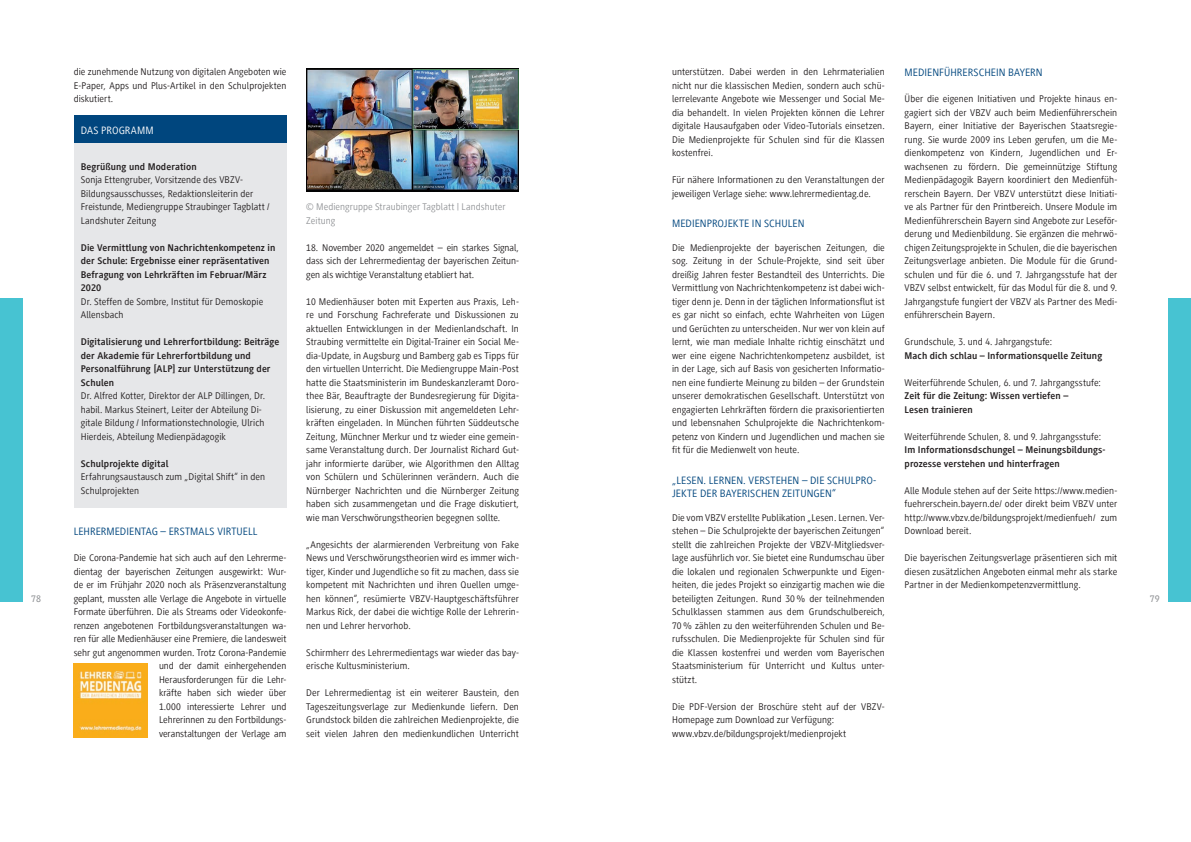
<style>
.page{position:relative;width:1191px;height:842px;background:#fff}
.page>*{position:absolute;margin:0;border:0;box-sizing:border-box;transform-origin:0 0}
.t1{font:11px/13.5px "Generis Sans Com";letter-spacing:.005em;color:#00467e}
.t2{font:11px "Generis Sans Com";letter-spacing:.005em;color:#fff}
.t3{font:10px/13.5px "Generis Sans Com";letter-spacing:.005em;color:#231f20;text-align:justify}
.t4{font:700 10px/13.5px "Generis Sans Com";letter-spacing:.005em;color:#231f20}
.t5{font:10px/13.5px "Generis Sans Com";letter-spacing:.005em;color:#939598}
.t6{font:500 10px "Generis Sans Com";color:#939598}
</style>
<div class="page">
<div style="left:0;top:298px;width:23px;height:304px;background:#47c3d2"></div>
<div style="left:1168px;top:298px;width:23px;height:304px;background:#47c3d2"></div>
<div style="left:74px;top:141px;width:212px;height:366px;background:#e6e7e9"></div>
<div style="left:74px;top:116px;width:212px;height:27px;background:#00467e"></div>
<img style="left:306px;top:68px;width:213px;height:123px">
<img style="left:74px;top:663px;width:74px;height:74px">
<p class="t1" style="left:904px;top:66px;width:140px">MEDIENFÜHRERSCHEIN BAYERN</p>
<p class="t3" style="left:904px;top:92px;width:214px">Über die eigenen Initiativen und Projekte hinaus en&shy;gagiert sich der VBZV auch beim Medienführerschein Bayern, einer Initiative der Bayerischen Staatsregie&shy;rung. Sie wurde 2009 ins Leben gerufen, um die Me&shy;dienkompetenz von Kindern, Jugendlichen und Er&shy;wachsenen zu fördern. Die gemeinnützige Stiftung Medienpädagogik Bayern koordiniert den Medienfüh&shy;rerschein Bayern. Der VBZV unterstützt diese Initiati&shy;ve als Partner für den Printbereich. Unsere Module im Medienführerschein Bayern sind Angebote zur Leseför&shy;derung und Medienbildung. Sie ergänzen die mehrwö&shy;chigen Zeitungsprojekte in Schulen, die die bayerischen Zeitungsverlage anbieten. Die Module für die Grund&shy;schulen und für die 6. und 7. Jahrgangsstufe hat der VBZV selbst entwickelt, für das Modul für die 8. und 9.<br>Jahrgangstufe fungiert der VBZV als Partner des Medi&shy;enführerschein Bayern.</p>
<p class="t3" style="left:904px;top:335px;width:149px">Grundschule, 3. und 4. Jahrgangstufe:</p>
<p class="t4" style="left:904px;top:349px;width:199px">Mach dich schlau – Informationsquelle Zeitung</p>
<p class="t3" style="left:904px;top:376px;width:198px">Weiterführende Schulen, 6. und 7. Jahrgangsstufe:</p>
<p class="t4" style="left:904px;top:389px;width:165px">Zeit für die Zeitung: Wissen vertiefen –<br>Lesen trainieren</p>
<p class="t3" style="left:904px;top:430px;width:198px">Weiterführende Schulen, 8. und 9. Jahrgangsstufe:</p>
<p class="t4" style="left:904px;top:443px;width:202px">Im Informationsdschungel – Meinungsbildungs&shy;prozesse verstehen und hinterfragen</p>
<p class="t3" style="left:904px;top:484px;width:214px">Alle Module stehen auf der Seite https://www.medien&shy;fuehrerschein.bayern.de/ oder direkt beim VBZV unter http://www.vbzv.de/bildungsprojekt/medienfueh/ zum Download bereit.</p>
<p class="t3" style="left:904px;top:551px;width:214px">Die bayerischen Zeitungsverlage präsentieren sich mit diesen zusätzlichen Angeboten einmal mehr als starke Partner in der Medienkompetenzvermittlung.</p>
<p class="t3" style="left:672px;top:65px;width:214px">unterstützen. Dabei werden in den Lehrmaterialien nicht nur die klassischen Medien, sondern auch schü&shy;lerrelevante Angebote wie Messenger und Social Me&shy;dia behandelt. In vielen Projekten können die Lehrer digitale Hausaufgaben oder Video-Tutorials einsetzen.<br>Die Medienprojekte für Schulen sind für die Klassen kostenfrei.</p>
<p class="t3" style="left:672px;top:173px;width:214px">Für nähere Informationen zu den Veranstaltungen der jeweiligen Verlage siehe: www.lehrermedientag.de.</p>
<p class="t1" style="left:672px;top:217px;width:134px">MEDIENPROJEKTE IN SCHULEN</p>
<p class="t3" style="left:672px;top:241px;width:214px">Die Medienprojekte der bayerischen Zeitungen, die sog. Zeitung in der Schule-Projekte, sind seit über dreißig Jahren fester Bestandteil des Unterrichts. Die Vermittlung von Nachrichtenkompetenz ist dabei wich&shy;tiger denn je. Denn in der täglichen Informationsflut ist es gar nicht so einfach, echte Wahrheiten von Lügen und Gerüchten zu unterscheiden. Nur wer von klein auf lernt, wie man mediale Inhalte richtig einschätzt und wer eine eigene Nachrichtenkompetenz ausbildet, ist in der Lage, sich auf Basis von gesicherten Informatio&shy;nen eine fundierte Meinung zu bilden – der Grundstein unserer demokratischen Gesellschaft. Unterstützt von engagierten Lehrkräften fördern die praxisorientierten und lebensnahen Schulprojekte die Nachrichtenkom&shy;petenz von Kindern und Jugendlichen und machen sie fit für die Medienwelt von heute.</p>
<p class="t1" style="left:672px;top:474px;width:206px">„LESEN. LERNEN. VERSTEHEN – DIE SCHULPRO-<br>JEKTE DER BAYERISCHEN ZEITUNGEN“</p>
<p class="t3" style="left:672px;top:511px;width:214px">Die vom VBZV erstellte Publikation „Lesen. Lernen. Ver&shy;stehen – Die Schulprojekte der bayerischen Zeitungen“ stellt die zahlreichen Projekte der VBZV-Mitgliedsver&shy;lage ausführlich vor. Sie bietet eine Rundumschau über die lokalen und regionalen Schwerpunkte und Eigen&shy;heiten, die jedes Projekt so einzigartig machen wie die beteiligten Zeitungen. Rund 30% der teilnehmenden Schulklassen stammen aus dem Grundschulbereich, 70% zählen zu den weiterführenden Schulen und Be&shy;rufsschulen. Die Medienprojekte für Schulen sind für die Klassen kostenfrei und werden vom Bayerischen Staatsministerium für Unterricht und Kultus unter&shy;stützt.</p>
<p class="t3" style="left:672px;top:700px;width:214px;text-align:left">Die PDF-Version der Broschüre steht auf der VBZV-<br>Homepage zum Download zur Verfügung: www.vbzv.de/bildungsprojekt/medienprojekt</p>
<p class="t3" style="left:74px;top:65px;width:214px">die zunehmende Nutzung von digitalen Angeboten wie E-Paper, Apps und Plus-Artikel in den Schulprojekten diskutiert.</p>
<p class="t2" style="left:81px;top:124px;width:74px">DAS PROGRAMM</p>
<p class="t4" style="left:81px;top:160px;width:117px">Begrüßung und Moderation</p>
<p class="t3" style="left:81px;top:173px;width:190px;text-align:left">Sonja Ettengruber, Vorsitzende des VBZV-Bildungsausschusses, Redaktionsleiterin der Freistunde, Mediengruppe Straubinger Tagblatt / Landshuter Zeitung</p>
<p class="t4" style="left:81px;top:241px;width:196px">Die Vermittlung von Nachrichtenkompetenz in der Schule: Ergebnisse einer repräsentativen Befragung von Lehrkräften im Februar/Mä rz 2020</p>
<p class="t3" style="left:81px;top:295px;width:184px">Dr. Steffen de Sombre, Institut fü r Demoskopie<br>Allensbach</p>
<p class="t4" style="left:81px;top:335px;width:200px">Digitalisierung und Lehrerfortbildung: Beiträge der Akademie für Lehrerfortbildung und Personalfü hrung [ALP] zur Unterstützung der Schulen</p>
<p class="t3" style="left:81px;top:389px;width:186px;text-align:left">Dr. Alfred Kotter, Direktor der ALP Dillingen, Dr. habil. Markus Steinert, Leiter der Abteilung Di&shy;gitale Bildung / Informationstechnologie, Ulrich Hierdeis, Abteilung Medienpädagogik</p>
<p class="t4" style="left:81px;top:457px;width:89px">Schulprojekte digital</p>
<p class="t3" style="left:81px;top:470px;width:186px">Erfahrungsaustausch zum „Digital Shift“ in den<br>Schulprojekten</p>
<p class="t5" style="left:306px;top:200px;width:201px">© Mediengruppe Straubinger Tagblatt | Landshuter<br>Zeitung</p>
<p class="t3" style="left:306px;top:241px;width:214px">18. November 2020 angemeldet – ein starkes Signal, dass sich der Lehrermedientag der bayerischen Zeitun&shy;gen als wichtige Veranstaltung etabliert hat.</p>
<p class="t3" style="left:306px;top:295px;width:214px">10 Medienhäuser boten mit Experten aus Praxis, Leh&shy;re und Forschung Fachreferate und Diskussionen zu aktuellen Entwicklungen in der Medienlandschaft. In Straubing vermittelte ein Digital-Trainer ein Social Me&shy;dia-Update, in Augsburg und Bamberg gab es Tipps für den virtuellen Unterricht. Die Mediengruppe Main-Post hatte die Staatsministerin im Bundeskanzleramt Doro&shy;thee Bär, Beauftragte der Bundesregierung für Digita&shy;lisierung, zu einer Diskussion mit angemeldeten Lehr&shy;kräften eingeladen. In München führten Süddeutsche Zeitung, Münchner Merkur und tz wieder eine gemein&shy;same Veranstaltung durch. Der Journalist Richard Gut&shy;jahr informierte darüber, wie Algorithmen den Alltag von Schülern und Schülerinnen verändern. Auch die Nürnberger Nachrichten und die Nürnberger Zeitung haben sich zusammengetan und die Frage diskutiert, wie man Verschwörungstheorien begegnen sollte.</p>
<p class="t3" style="left:306px;top:538px;width:214px">„Angesichts der alarmierenden Verbreitung von Fake News und Verschwörungstheorien wird es immer wich&shy;tiger, Kinder und Jugendliche so fit zu machen, dass sie kompetent mit Nachrichten und ihren Quellen umge&shy;hen können“, resümierte VBZV-Hauptgeschäftsführer Markus Rick, der dabei die wichtige Rolle der Lehrerin&shy;nen und Lehrer hervorhob.</p>
<p class="t3" style="left:306px;top:646px;width:214px">Schirmherr des Lehrermedientags war wieder das bay&shy;erische Kultusministerium.</p>
<p class="t3" style="left:306px;top:686px;width:214px">Der Lehrermedientag ist ein weiterer Baustein, den Tageszeitungsverlage zur Medienkunde liefern. Den Grundstock bilden die zahlreichen Medienprojekte, die seit vielen Jahren den medienkundlichen Unterricht</p>
<p class="t1" style="left:74px;top:525px;width:185px">LEHRERMEDIENTAG – ERSTMALS VIRTUELL</p>
<p class="t3" style="left:74px;top:551px;width:214px;text-align:right">Die Corona-Pandemie hat sich auch auf den Lehrerme&shy;dientag der bayerischen Zeitungen ausgewirkt: Wur&shy;de er im Frühjahr 2020 noch als Präsenzveranstaltung geplant, mussten alle Verlage die Angebote in virtuelle Formate überführen. Die als Streams oder Videokonfe&shy;renzen angebotenen Fortbildungsveranstaltungen wa&shy;ren für alle Medienhäuser eine Premiere, die landesweit sehr gut angenommen wurden. Trotz Corona-Pandemie und der damit einhergehenden<br>Herausforderungen für die Lehr-<br>kräfte haben sich wieder über<br>1.000 interessierte Lehrer und<br>Lehrerinnen zu den Fortbildungs-<br>veranstaltungen der Verlage am</p>
<p class="t6" style="left:31px;top:593px;width:11px">78</p>
<p class="t6" style="left:1149px;top:593px;width:11px">79</p>
</div>
